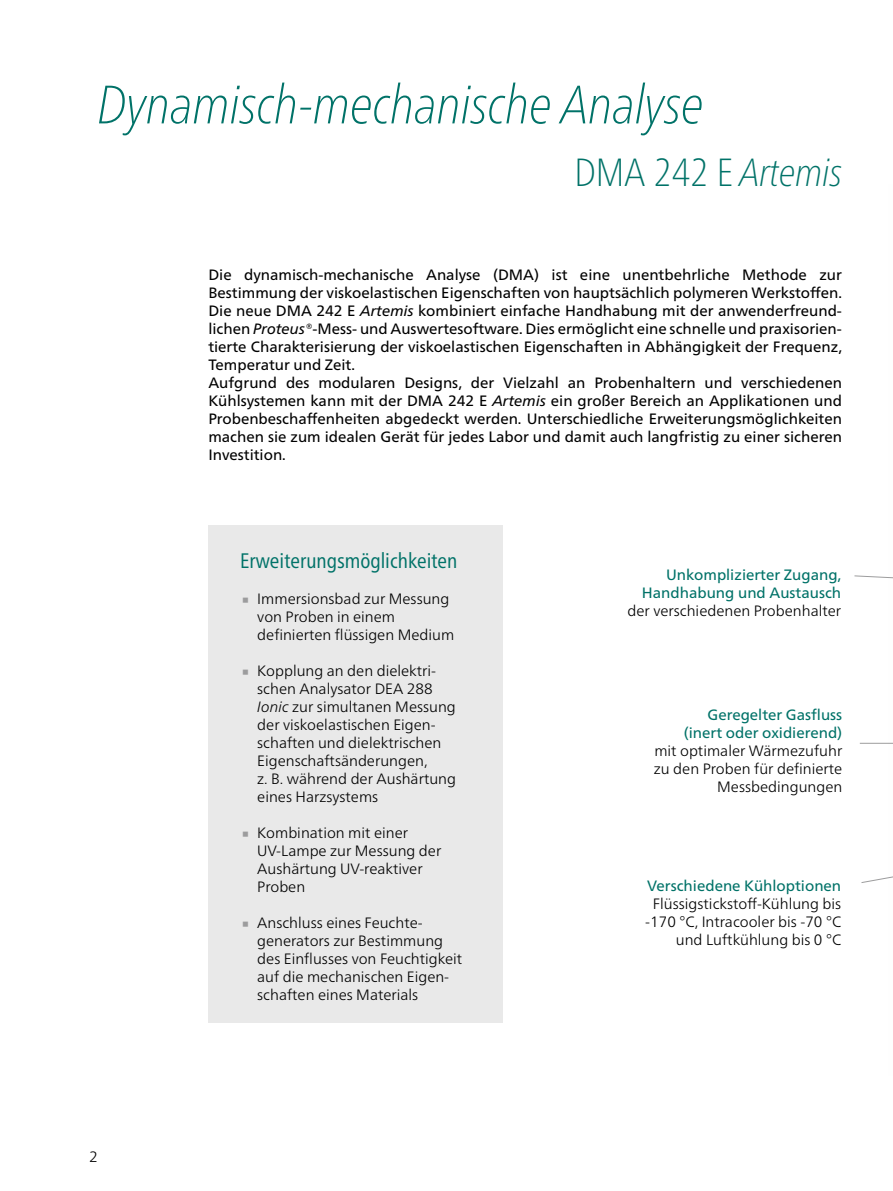
<style>
.page{position:relative;width:893px;height:1191px;background:#fff}
.page>*{position:absolute;margin:0;border:0;box-sizing:border-box;transform-origin:0 0}
.Headline_n{font:italic 100 condensed 54px "Frutiger Neue LTW1 G";color:#007268}
.t1{font:45px "Frutiger Neue LTW1 G";color:#9c9c9d}
.Headline_n-2{font:100 condensed 39.3px "Frutiger Neue LTW1 G";color:#007268}
.Subhead_1_schwarz_n{font:condensed 21px "Frutiger Neue LTW1 G";color:#007268}
.Subhead_2_schwarz_n{font:15px/18px "Frutiger Neue LTW1 G";color:#000;text-align:justify}
.Subhead_2_grün_n{font:300 15px/18px "Frutiger Neue LTW1 G";color:#000}
.Fließtext_en_n{font:300 15px/18px "Frutiger Neue LTW1 G";color:#000;text-align:right}
.Subhead_2_grün_n-2{font:15px "Frutiger Neue LTW1 G";color:#007268}
.s1{font-style:italic}
.s2{font-weight:400;color:#007268}
</style>
<div class="page">
<div style="left:208px;top:525px;width:295px;height:497px;background:#e9e9e9"></div>
<svg style="left:854px;top:575px;width:39px;height:4px"></svg>
<hr style="left:860px;top:743px;width:33px;height:1px;background:#9c9c9d">
<svg style="left:861px;top:876px;width:32px;height:7px"></svg>
<p class="Headline_n" style="left:98px;top:66px;width:607px">Dynamisch-mechanische Analyse</p>
<p class="Headline_n-2" style="left:574px;top:144px;width:269px">DMA 242 E <span class="s1">Artemis</span></p>
<p class="Subhead_2_schwarz_n" style="left:208px;top:265px;width:635px">Die dynamisch-mechanische Analyse (DMA) ist eine unentbehrliche Methode zur<br>Bestimmung der viskoelastischen Eigenschaften von hauptsächlich polymeren Werkstoffen.</p>
<p class="Subhead_2_schwarz_n" style="left:208px;top:301px;width:635px">Die neue DMA 242 E <span class="s1">Artemis</span> kombiniert einfache Handhabung mit der anwenderfreund&shy;lichen <span class="s1">Proteus®</span>-Mess- und Auswertesoftware. Dies ermöglicht eine schnelle und praxisorien&shy;tierte Charakterisierung der viskoelastischen Eigenschaften in Abhängigkeit der Frequenz, Temperatur und Zeit.</p>
<p class="Subhead_2_schwarz_n" style="left:208px;top:373px;width:635px">Aufgrund des modularen Designs, der Vielzahl an Probenhaltern und verschiedenen Kühlsystemen kann mit der DMA 242 E <span class="s1">Artemis</span> ein großer Bereich an Applikationen und Probenbeschaffenheiten abgedeckt werden. Unterschiedliche Erweiterungsmöglichkeiten machen sie zum idealen Gerät für jedes Labor und damit auch langfristig zu einer sicheren Investition.</p>
<p class="Subhead_2_grün_n" style="left:89px;top:1147px;width:10px">2</p>
<p class="Subhead_1_schwarz_n" style="left:240px;top:545px;width:219px">Erweiterungsmöglichkeiten</p>
<p class="t1" style="left:240px;top:569px;width:12px">∙</p>
<p class="Subhead_2_grün_n" style="left:257px;top:589px;width:199px">Immersionsbad zur Messung von Proben in einem definierten flüssigen Medium</p>
<p class="t1" style="left:240px;top:641px;width:12px">∙</p>
<p class="Subhead_2_grün_n" style="left:257px;top:661px;width:200px">Kopplung an den dielektri&shy;schen Analysator DEA 288<br><span class="s1">Ionic</span> zur simultanen Messung der viskoelastischen Eigen&shy;schaften und dielektrischen<br>Eigenschaftsänderungen,<br>z. B. während der Aushärtung eines Harzsystems</p>
<p class="t1" style="left:240px;top:803px;width:12px">∙</p>
<p class="Subhead_2_grün_n" style="left:257px;top:823px;width:186px">Kombination mit einer<br>UV-Lampe zur Messung der<br>Aushärtung UV-reaktiver<br>Proben</p>
<p class="t1" style="left:240px;top:893px;width:12px">∙</p>
<p class="Subhead_2_grün_n" style="left:257px;top:913px;width:207px">Anschluss eines Feuchte&shy;generators zur Bestimmung des Einflusses von Feuchtigkeit auf die mechanischen Eigen&shy;schaften eines Materials</p>
<p class="Subhead_2_grün_n-2" style="left:666px;top:566px;width:177px">Unkomplizierter Zugang,</p>
<p class="Subhead_2_grün_n-2" style="left:642px;top:584px;width:201px">Handhabung und Austausch</p>
<p class="Fließtext_en_n" style="left:627px;top:601px;width:215px">der verschiedenen Probenhalter</p>
<p class="Subhead_2_grün_n-2" style="left:707px;top:706px;width:136px">Geregelter Gasfluss</p>
<p class="Subhead_2_grün_n" style="left:654px;top:723px;width:190px;text-align:right"><span class="s2">(inert oder oxidierend)<br></span>mit optimaler Wärmezufuhr zu den Proben für definierte<br>Messbedingungen</p>
<p class="Subhead_2_grün_n-2" style="left:647px;top:877px;width:196px">Verschiedene Kühloptionen</p>
<p class="Fließtext_en_n" style="left:645px;top:895px;width:198px">Flüssigstickstoff-Kühlung bis -170 °C, Intracooler bis -70 °C und Luftkühlung bis 0 °C</p>
</div>
